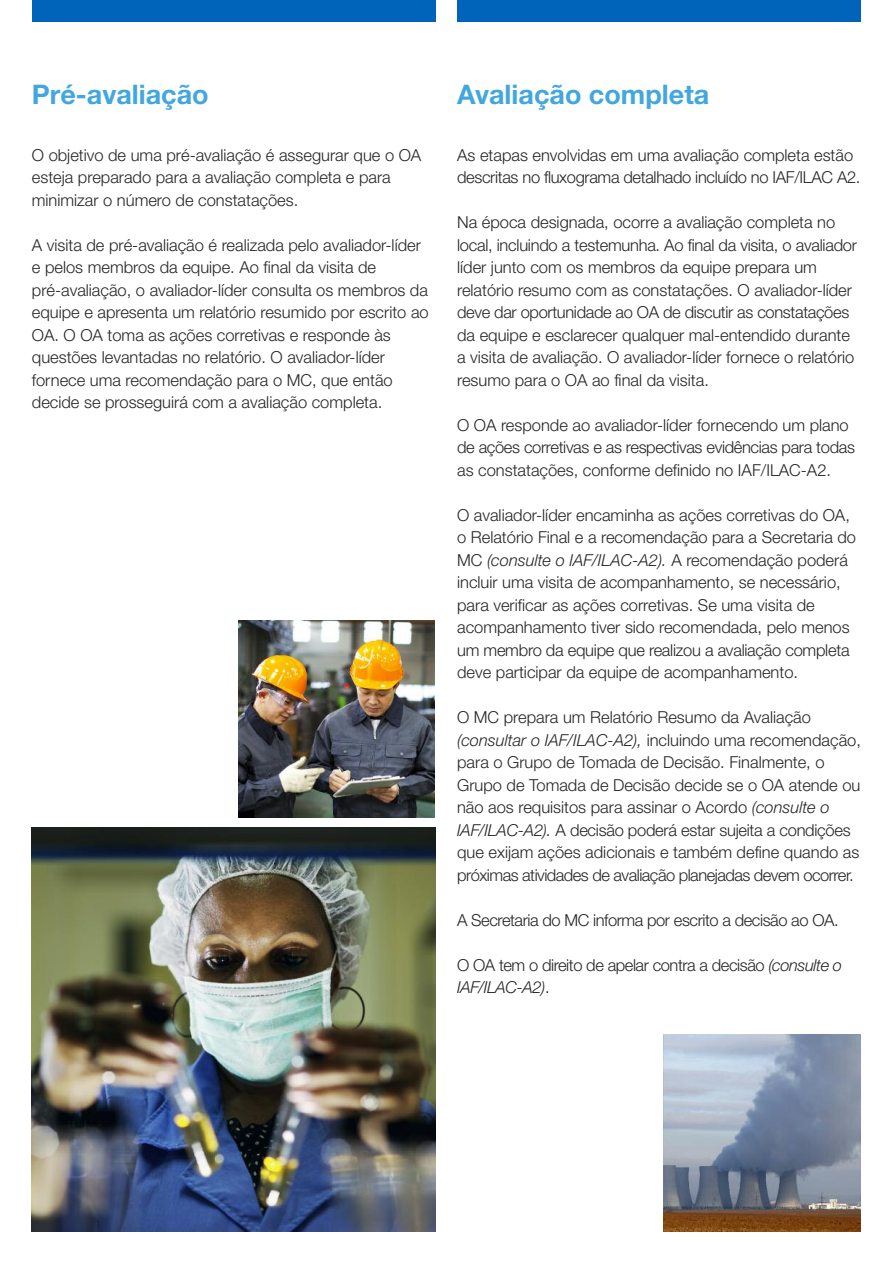
<style>
.page{position:relative;width:893px;height:1263px;background:#fff}
.page>*{position:absolute;margin:0;border:0;box-sizing:border-box;transform-origin:0 0}
.t1{font:700 27px "Helvetica Neue";color:#42a7df}
.t2{font:300 16.5px/22.5px "Helvetica Neue";color:#272627}
.t3{font:300 16.5px/22.5px "Helvetica Neue";letter-spacing:-.025em;color:#272627}
.t4{font:300 16.5px/22.5px "Helvetica Neue";letter-spacing:-.02em;color:#272627}
.s1{font-style:italic}
</style>
<div class="page">
<div style="left:32px;top:0;width:404px;height:21px;background:#0064ba"></div>
<div style="left:457px;top:0;width:404px;height:21px;background:#0064ba"></div>
<img style="left:32px;top:827px;width:404px;height:404px">
<img style="left:238px;top:621px;width:197px;height:196px">
<img style="left:664px;top:1034px;width:196px;height:197px">
<h1 class="t1" style="left:32px;top:85px;width:178px">Pré-avaliação</h1>
<h1 class="t1" style="left:457px;top:85px;width:254px">Avaliação completa</h1>
<p class="t4" style="left:457px;top:145px;width:405px">As etapas envolvidas em uma avaliação completa estão descritas no fluxograma detalhado incluído no IAF/ILAC A2.</p>
<p class="t2" style="left:457px;top:213px;width:401px">Na época designada, ocorre a avaliação completa no local, incluindo a testemunha. Ao final da visita, o avaliador líder junto com os membros da equipe prepara um relatório resumo com as constatações. O avaliador-líder deve dar oportunidade ao OA de discutir as constatações da equipe e esclarecer qualquer mal-entendido durante a visita de avaliação. O avaliador-líder fornece o relatório resumo para o OA ao final da visita.</p>
<p class="t2" style="left:457px;top:415px;width:399px">O OA responde ao avaliador-líder fornecendo um plano de ações corretivas e as respectivas evidências para todas as constatações, conforme definido no IAF/ILAC-A2.</p>
<p class="t2" style="left:457px;top:505px;width:400px">O avaliador-líder encaminha as ações corretivas do OA, o Relatório Final e a recomendação para a Secretaria do MC <span class="s1">(consulte o IAF/ILAC-A2).</span> A recomendação poderá incluir uma visita de acompanhamento, se necessário, para verificar as ações corretivas. Se uma visita de acompanhamento tiver sido recomendada, pelo menos um membro da equipe que realizou a avaliação completa deve participar da equipe de acompanhamento.</p>
<p class="t2" style="left:457px;top:708px;width:405px">O MC prepara um Relatório Resumo da Avaliação <span class="s1">(consultar o IAF/ILAC-A2),</span> incluindo uma recomendação, para o Grupo de Tomada de Decisão. Finalmente, o Grupo de Tomada de Decisão decide se o OA atende ou não aos requisitos para assinar o Acordo <span class="s1">(consulte o IAF/ILAC-A2).</span> A decisão poderá estar sujeita a condições que exijam ações adicionais e também define quando as próximas atividades de avaliação planejadas devem ocorrer.</p>
<p class="t3" style="left:457px;top:910px;width:383px">A Secretaria do MC informa por escrito a decisão ao OA.</p>
<p class="t3" style="left:457px;top:955px;width:386px">O OA tem o direito de apelar contra a decisão <span class="s1">(consulte o<br>IAF/ILAC-A2)</span>.</p>
<p class="t2" style="left:32px;top:145px;width:391px">O objetivo de uma pré-avaliação é assegurar que o OA esteja preparado para a avaliação completa e para minimizar o número de constatações.</p>
<p class="t2" style="left:32px;top:235px;width:398px">A visita de pré-avaliação é realizada pelo avaliador-líder e pelos membros da equipe. Ao final da visita de pré-avaliação, o avaliador-líder consulta os membros da equipe e apresenta um relatório resumido por escrito ao OA. O OA toma as ações corretivas e responde às questões levantadas no relatório. O avaliador-líder fornece uma recomendação para o MC, que então decide se prosseguirá com a avaliação completa.</p>
</div>
